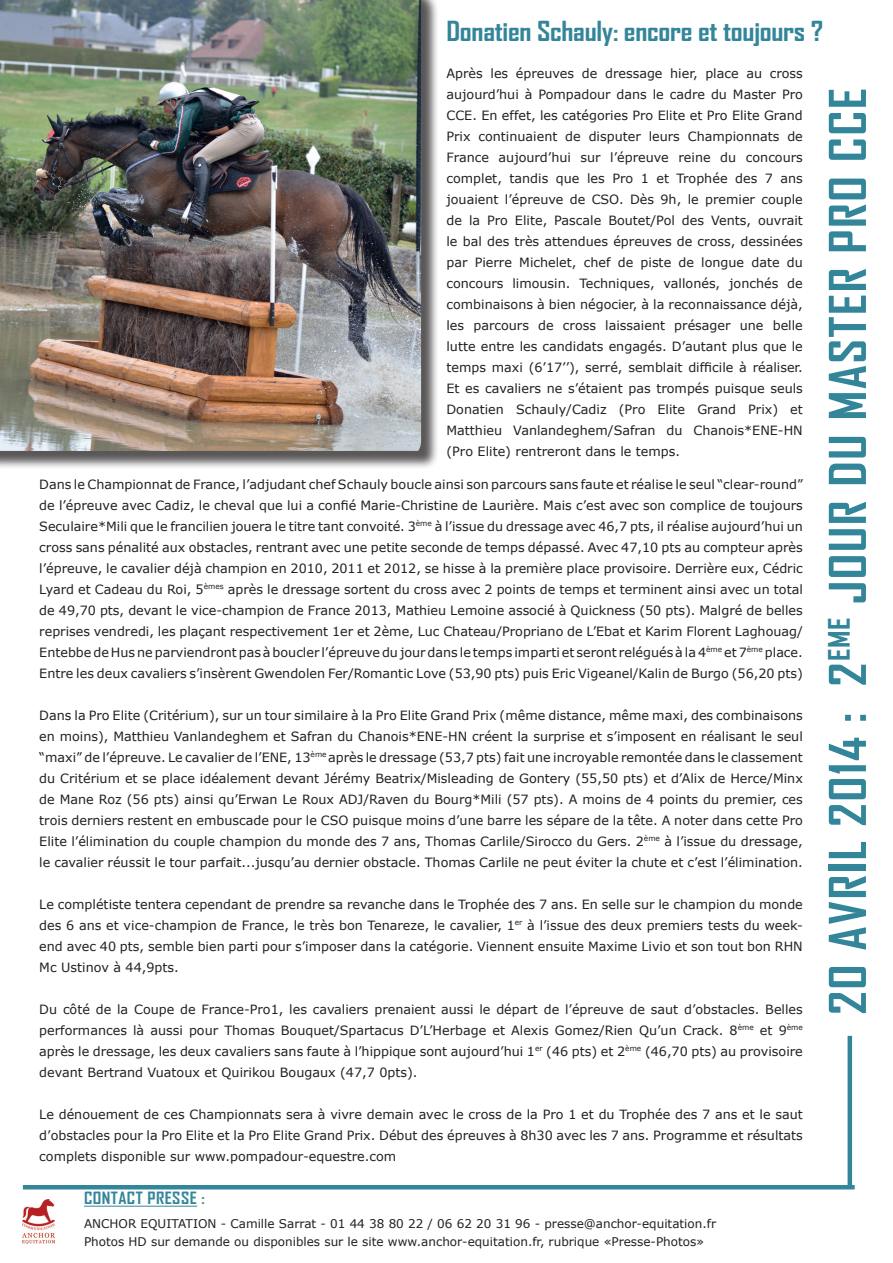
<style>
.page{position:relative;width:893px;height:1263px;background:#fff}
.page>*{position:absolute;margin:0;border:0;box-sizing:border-box;transform-origin:0 0}
.t1{font:700 48.6px "Agency FB";letter-spacing:.025em;color:#338599;scale:1.11 1}
.t2{font:700 26.4px "Agency FB";letter-spacing:-.01em;color:#338599;scale:1.11 1}
.t3{font:700 16.2px "Agency FB";letter-spacing:.025em;color:#338599;scale:1.11 1}
.t4{font:12.75px/21px "Verdana";color:#231f20;text-align:justify}
.t5{font:12px/18px "Verdana";color:#231f20}
</style>
<div class="page">
<hr style="left:848px;top:1036px;width:4px;height:151px;background:#338599">
<hr style="left:23px;top:1185px;width:832px;height:4px;background:#338599">
<hr style="left:84px;top:1206px;width:113px;height:1px;background:#338599">
<div style="left:0;top:0;width:440px;height:470px;background:#231f20;opacity:.75"></div>
<img style="left:0;top:0;width:421px;height:451px">
<img style="left:23px;top:1200px;width:31px;height:43px">
<h2 class="t2" style="left:446px;top:15px;width:341px">Donatien Schauly: encore et toujours ?</h2>
<p class="t4" style="left:446px;top:63px;width:358px">Après les épreuves de dressage hier, place au cross aujourd’hui à Pompadour dans le cadre du Master Pro CCE. En effet, les catégories Pro Elite et Pro Elite Grand Prix continuaient de disputer leurs Championnats de France aujourd’hui sur l’épreuve reine du concours complet, tandis que les Pro 1 et Trophée des 7 ans jouaient l’épreuve de CSO. Dès 9h, le premier couple de la Pro Elite, Pascale Boutet/Pol des Vents, ouvrait le bal des très attendues épreuves de cross, dessinées par Pierre Michelet, chef de piste de longue date du concours limousin. Techniques, vallonés, jonchés de combinaisons à bien négocier, à la reconnaissance déjà, les parcours de cross laissaient présager une belle lutte entre les candidats engagés. D’autant plus que le temps maxi (6’17’’), serré, semblait difficile à réaliser.<br>Et es cavaliers ne s’étaient pas trompés puisque seuls Donatien Schauly/Cadiz (Pro Elite Grand Prix) et Matthieu Vanlandeghem/Safran du Chanois*ENE-HN (Pro Elite) rentreront dans le temps.</p>
<p class="t4" style="left:39px;top:473px;width:765px">Dans le Championnat de France, l’adjudant chef Schauly boucle ainsi son parcours sans faute et réalise le seul “clear-round” de l’épreuve avec Cadiz, le cheval que lui a confié Marie-Christine de Laurière. Mais c’est avec son complice de toujours Seculaire*Mili que le francilien jouera le titre tant convoité. 3<sup>ème</sup> à l’issue du dressage avec 46,7 pts, il réalise aujourd’hui un cross sans pénalité aux obstacles, rentrant avec une petite seconde de temps dépassé. Avec 47,10 pts au compteur après l’épreuve, le cavalier déjà champion en 2010, 2011 et 2012, se hisse à la première place provisoire. Derrière eux, Cédric Lyard et Cadeau du Roi, 5<sup>èmes</sup> après le dressage sortent du cross avec 2 points de temps et terminent ainsi avec un total de 49,70 pts, devant le vice-champion de France 2013, Mathieu Lemoine associé à Quickness (50 pts). Malgré de belles reprises vendredi, les plaçant respectivement 1er et 2ème, Luc Chateau/Propriano de L’Ebat et Karim Florent Laghouag/ Entebbe de Hus ne parviendront pas à boucler l’épreuve du jour dans le temps imparti et seront relégués à la 4<sup>ème</sup> et 7<sup>ème</sup> place.<br>Entre les deux cavaliers s’insèrent Gwendolen Fer/Romantic Love (53,90 pts) puis Eric Vigeanel/Kalin de Burgo (56,20 pts)</p>
<p class="t4" style="left:39px;top:704px;width:765px">Dans la Pro Elite (Critérium), sur un tour similaire à la Pro Elite Grand Prix (même distance, même maxi, des combinaisons en moins), Matthieu Vanlandeghem et Safran du Chanois*ENE-HN créent la surprise et s’imposent en réalisant le seul “maxi” de l’épreuve. Le cavalier de l’ENE, 13<sup>ème</sup> après le dressage (53,7 pts) fait une incroyable remontée dans le classement du Critérium et se place idéalement devant Jérémy Beatrix/Misleading de Gontery (55,50 pts) et d’Alix de Herce/Minx de Mane Roz (56 pts) ainsi qu’Erwan Le Roux ADJ/Raven du Bourg*Mili (57 pts). A moins de 4 points du premier, ces trois derniers restent en embuscade pour le CSO puisque moins d’une barre les sépare de la tête. A noter dans cette Pro Elite l’élimination du couple champion du monde des 7 ans, Thomas Carlile/Sirocco du Gers. 2<sup>ème</sup> à l’issue du dressage, le cavalier réussit le tour parfait...jusqu’au dernier obstacle. Thomas Carlile ne peut éviter la chute et c’est l’élimination.</p>
<p class="t4" style="left:39px;top:893px;width:765px">Le complétiste tentera cependant de prendre sa revanche dans le Trophée des 7 ans. En selle sur le champion du monde des 6 ans et vice-champion de France, le très bon Tenareze, le cavalier, 1<sup>er</sup> à l’issue des deux premiers tests du week&shy;end avec 40 pts, semble bien parti pour s’imposer dans la catégorie. Viennent ensuite Maxime Livio et son tout bon RHN Mc Ustinov à 44,9pts.</p>
<p class="t4" style="left:39px;top:998px;width:765px">Du côté de la Coupe de France-Pro1, les cavaliers prenaient aussi le départ de l’épreuve de saut d’obstacles. Belles performances là aussi pour Thomas Bouquet/Spartacus D’L’Herbage et Alexis Gomez/Rien Qu’un Crack. 8<sup>ème</sup> et 9<sup>ème </sup>après le dressage, les deux cavaliers sans faute à l’hippique sont aujourd’hui 1<sup>er</sup> (46 pts) et 2<sup>ème</sup> (46,70 pts) au provisoire devant Bertrand Vuatoux et Quirikou Bougaux (47,7 0pts).</p>
<p class="t4" style="left:39px;top:1103px;width:765px">Le dénouement de ces Championnats sera à vivre demain avec le cross de la Pro 1 et du Trophée des 7 ans et le saut d’obstacles pour la Pro Elite et la Pro Elite Grand Prix. Début des épreuves à 8h30 avec les 7 ans. Programme et résultats complets disponible sur www.pompadour-equestre.com</p>
<p class="t3" style="left:84px;top:1188px;width:110px">CONTACT PRESSE :</p>
<p class="t5" style="left:84px;top:1214px;width:634px">ANCHOR EQUITATION - Camille Sarrat - 01 44 38 80 22 / 06 62 20 31 96 - presse@anchor-equitation.fr<br>Photos HD sur demande ou disponibles sur le site www.anchor-equitation.fr, rubrique «Presse-Photos»</p>
<h1 class="t1" style="left:817px;top:1015px;width:836px;rotate:-90deg">20 AVRIL 2014 : 2<sup>EME</sup> JOUR DU MASTER PRO CCE</h1>
</div>
